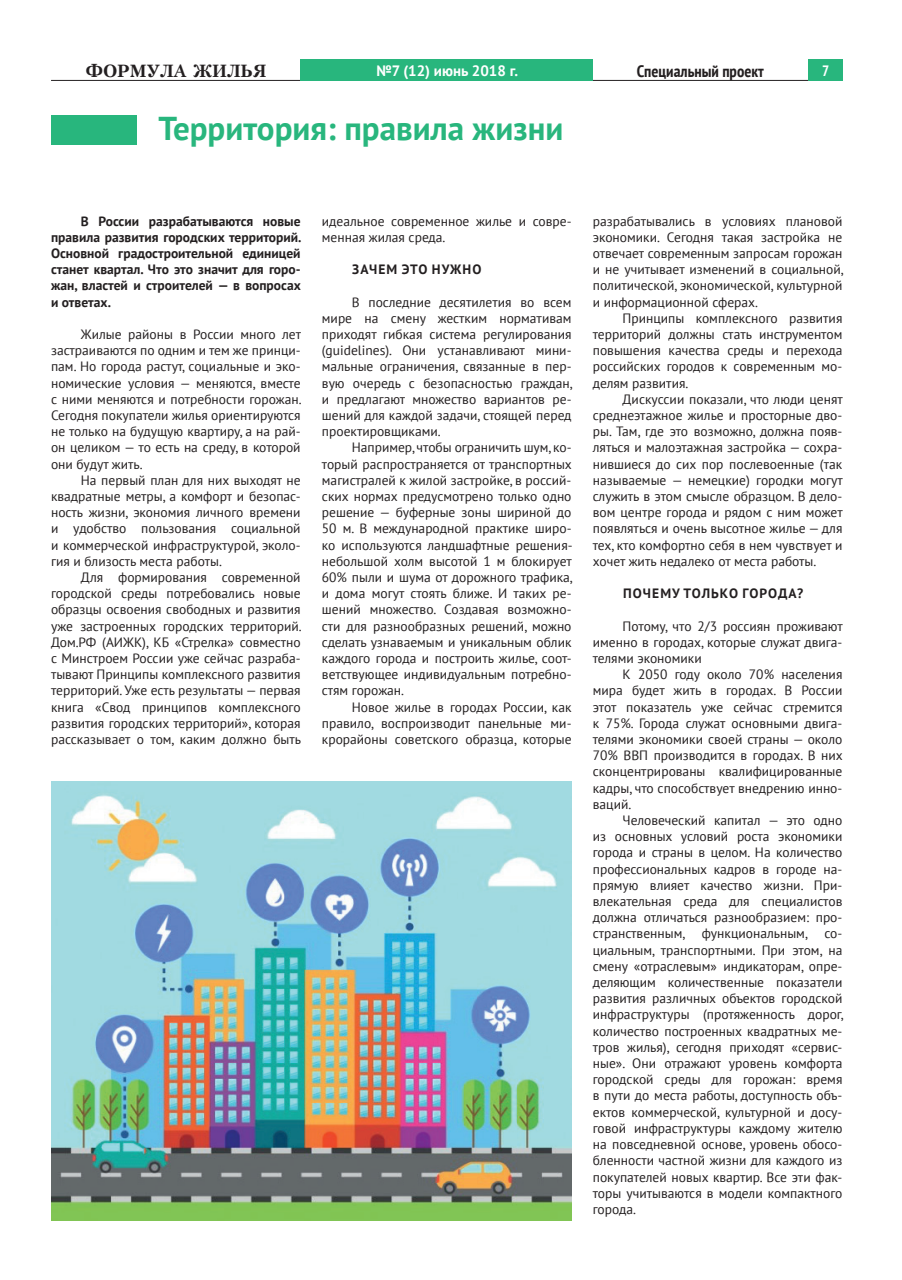
<style>
.page{position:relative;width:902px;height:1280px;background:#fff}
.page>*{position:absolute;margin:0;border:0;box-sizing:border-box;transform-origin:0 0}
.t1{font:700 33px "PT Sans";color:#28b67d}
.t2{font:17.55px "Petersburg Bold Cyrillic";color:#231f20}
.t3{font:700 condensed 16.5px "PT Sans";color:#231f20}
.t4{font:700 15px "PT Sans";color:#fff}
.t5{font:700 condensed 15px "PT Sans";color:#fff}
.t6{font:13.5px/16.2px "PT Sans";color:#231f20;text-align:justify}
.t7{font:700 13.5px/16.2px "PT Sans";color:#231f20;text-align:justify}
.t8{font:700 13.5px "PT Sans";letter-spacing:.08em;color:#231f20}
</style>
<div class="page">
<hr style="left:51px;top:80px;width:791px;height:1px;background:#231f20">
<div style="left:300px;top:60px;width:292px;height:21px;background:#28b67d"></div>
<div style="left:808px;top:60px;width:34px;height:21px;background:#28b67d"></div>
<div style="left:51px;top:115px;width:85px;height:29px;background:#28b67d"></div>
<img style="left:51px;top:781px;width:520px;height:439px">
<p class="t2" style="left:85px;top:61px;width:182px">ФОРМУЛА ЖИЛЬЯ</p>
<p class="t4" style="left:376px;top:61px;width:143px">№7 (12) июнь 2018 г.</p>
<p class="t3" style="left:636px;top:61px;width:129px">Специальный проект</p>
<p class="t5" style="left:822px;top:61px;width:9px">7</p>
<h1 class="t1" style="left:158px;top:106px;width:406px">Территория: правила жизни</h1>
<p class="t7" style="left:51px;top:212px;width:252px;text-indent:30px">В России разрабатываются новые правила развития городских территорий.<br>Основной градостроительной единицей станет квартал. Что это значит для горо&shy;жан, властей и строителей — в вопросах и ответах.</p>
<p class="t6" style="left:51px;top:326px;width:252px;text-indent:30px">Жилые районы в России много лет застраиваются по одним и тем же принци&shy;пам. Но города растут, социальные и эко&shy;номические условия — меняются, вместе с ними меняются и потребности горожан.<br>Сегодня покупатели жилья ориентируются не только на будущую квартиру, а на рай&shy;он целиком — то есть на среду, в которой они будут жить.</p>
<p class="t6" style="left:51px;top:472px;width:251px;text-indent:30px">На первый план для них выходят не квадратные метры, а комфорт и безопас&shy;ность жизни, экономия личного времени и удобство пользования социальной и коммерческой инфраструктурой, эколо&shy;гия и близость места работы.</p>
<p class="t6" style="left:51px;top:569px;width:252px;text-indent:30px">Для формирования современной городской среды потребовались новые образцы освоения свободных и развития уже застроенных городских территорий.<br>Дом.РФ (АИЖК), КБ «Стрелка» совместно с Минстроем России уже сейчас разраба&shy;тывают Принципы комплексного развития территорий. Уже есть результаты — первая книга «Свод принципов комплексного развития городских территорий», которая рассказывает о том, каким должно быть</p>
<p class="t6" style="left:322px;top:212px;width:251px">идеальное современное жилье и совре&shy;менная жилая среда.</p>
<p class="t8" style="left:352px;top:260px;width:131px">ЗАЧЕМ ЭТО НУЖНО</p>
<p class="t6" style="left:322px;top:293px;width:252px;text-indent:30px">В последние десятилетия во всем мире на смену жестким нормативам приходят гибкая система регулирования (guidelines). Они устанавливают мини&shy;мальные ограничения, связанные в пер&shy;вую очередь с безопасностью граждан, и предлагают множество вариантов ре&shy;шений для каждой задачи, стоящей перед проектировщиками.</p>
<p class="t6" style="left:322px;top:439px;width:252px;text-indent:30px">Например, чтобы ограничить шум, ко&shy;торый распространяется от транспортных магистралей к жилой застройке, в россий&shy;ских нормах предусмотрено только одно решение — буферные зоны шириной до 50 м. В международной практике широ&shy;ко используются ландшафтные решения&shy;небольшой холм высотой 1 м блокирует 60% пыли и шума от дорожного трафика, и дома могут стоять ближе. И таких ре&shy;шений множество. Создавая возможно&shy;сти для разнообразных решений, можно сделать узнаваемым и уникальным облик каждого города и построить жилье, соот&shy;ветствующее индивидуальным потребно&shy;стям горожан.</p>
<p class="t6" style="left:322px;top:698px;width:251px;text-indent:30px">Новое жилье в городах России, как правило, воспроизводит панельные ми&shy;крорайоны советского образца, которые</p>
<p class="t6" style="left:592px;top:212px;width:252px">разрабатывались в условиях плановой экономики. Сегодня такая застройка не отвечает современным запросам горожан и не учитывает изменений в социальной, политической, экономической, культурной и информационной сферах.</p>
<p class="t6" style="left:592px;top:310px;width:251px;text-indent:30px">Принципы комплексного развития территорий должны стать инструментом повышения качества среды и перехода российских городов к современным мо&shy;делям развития.</p>
<p class="t6" style="left:592px;top:391px;width:251px;text-indent:30px">Дискуссии показали, что люди ценят среднеэтажное жилье и просторные дво&shy;ры. Там, где это возможно, должна появ&shy;ляться и малоэтажная застройка — сохра&shy;нившиеся до сих пор послевоенные (так называемые — немецкие) городки могут служить в этом смысле образцом. В дело&shy;вом центре города и рядом с ним может появляться и очень высотное жилье — для тех, кто комфортно себя в нем чувствует и хочет жить недалеко от места работы.</p>
<p class="t8" style="left:623px;top:584px;width:182px">ПОЧЕМУ ТОЛЬКО ГОРОДА?</p>
<p class="t6" style="left:592px;top:617px;width:251px;text-indent:30px">Потому, что 2/3 россиян проживают именно в городах, которые служат двига&shy;телями экономики</p>
<p class="t6" style="left:592px;top:666px;width:251px;text-indent:30px">К 2050 году около 70% населения мира будет жить в городах. В России этот показатель уже сейчас стремится к 75%. Города служат основными двига&shy;телями экономики своей страны — около 70% ВВП производится в городах. В них сконцентрированы квалифицированные кадры, что способствует внедрению инно&shy;ваций.</p>
<p class="t6" style="left:592px;top:812px;width:251px;text-indent:30px">Человеческий капитал — это одно из основных условий роста экономики города и страны в целом. На количество профессиональных кадров в городе на&shy;прямую влияет качество жизни. При&shy;влекательная среда для специалистов должна отличаться разнообразием: про&shy;странственным,</p>
<p class="t6" style="left:701px;top:925px;width:107px">функциональным,</p>
<p class="t6" style="left:592px;top:925px;width:252px;text-indent:232px">со&shy;циальным, транспортными. При этом, на смену «отраслевым» индикаторам, опре&shy;деляющим количественные показатели развития различных объектов городской инфраструктуры (протяженность дорог, количество построенных квадратных ме&shy;тров жилья), сегодня приходят «сервис&shy;ные». Они отражают уровень комфорта городской среды для горожан: время в пути до места работы, доступность объ&shy;ектов коммерческой, культурной и досу&shy;говой инфраструктуры каждому жителю на повседневной основе, уровень обосо&shy;бленности частной жизни для каждого из покупателей новых квартир. Все эти фак&shy;торы учитываются в модели компактного города.</p>
</div>
